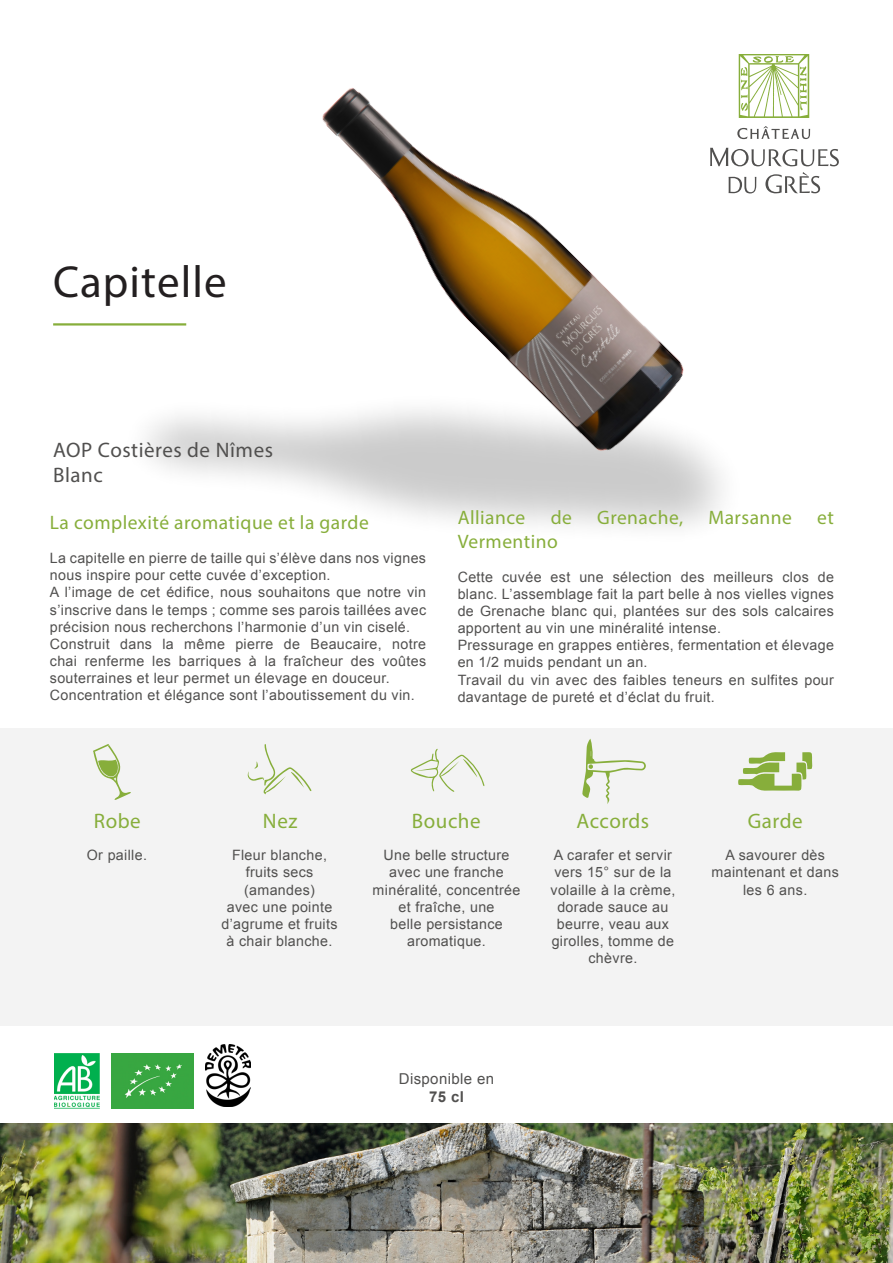
<style>
.page{position:relative;width:893px;height:1263px;background:#fff}
.page>*{position:absolute;margin:0;border:0;box-sizing:border-box;transform-origin:0 0}
.t1{font:45px "Myriad Pro";letter-spacing:.025em;color:#231f20}
.t2{font:21px "Myriad Pro";letter-spacing:.025em;color:#87ae3b}
.t3{font:21px "Myriad Pro";letter-spacing:.025em;color:#51504f}
.t4{font:19.5px "Myriad Pro";letter-spacing:.025em;color:#87ae3b}
.t5{font:15px "Arial";letter-spacing:.025em;color:#51504f}
.t6{font:700 15px "Arial";color:#51504f}
.t7{font:14.25px/17.1px "Arial";letter-spacing:.025em;color:#51504f;text-align:center}
</style>
<div class="page">
<div style="left:0;top:728px;width:893px;height:298px;background:#f3f3f3"></div>
<hr style="left:53px;top:323px;width:133px;height:3px;background:#87ae3b">
<svg style="left:93px;top:744px;width:38px;height:56px"></svg>
<svg style="left:247px;top:744px;width:64px;height:50px"></svg>
<svg style="left:410px;top:749px;width:74px;height:43px"></svg>
<svg style="left:582px;top:739px;width:64px;height:65px"></svg>
<svg style="left:738px;top:752px;width:75px;height:39px"></svg>
<img style="left:54px;top:1053px;width:46px;height:56px">
<img style="left:111px;top:1053px;width:83px;height:55px">
<img style="left:263px;top:88px;width:448px;height:385px">
<img style="left:0;top:1123px;width:893px;height:140px">
<svg style="left:737px;top:126px;width:73px;height:13px"></svg>
<svg style="left:739px;top:54px;width:70px;height:64px"></svg>
<svg style="left:710px;top:148px;width:129px;height:46px"></svg>
<img style="left:206px;top:1044px;width:45px;height:63px">
<p class="t1" style="left:53px;top:254px;width:175px">Capitelle</p>
<p class="t3" style="left:53px;top:437px;width:221px">AOP Costières de Nîmes</p>
<p class="t3" style="left:53px;top:462px;width:51px">Blanc</p>
<p class="t4" style="left:50px;top:510px;width:320px">La complexité aromatique et la garde</p>
<p class="t7" style="left:50px;top:550px;width:378px;text-align:left">La capitelle en pierre de taille qui s’élève dans nos vignes nous inspire pour cette cuvée d’exception.</p>
<p class="t7" style="left:50px;top:584px;width:378px;text-align:justify">A l’image de cet édifice, nous souhaitons que notre vin s’inscrive dans le temps ; comme ses parois taillées avec précision nous recherchons l’harmonie d’un vin ciselé.</p>
<p class="t7" style="left:50px;top:635px;width:378px;text-align:justify">Construit dans la même pierre de Beaucaire, notre chai renferme les barriques à la fraîcheur des voûtes souterraines et leur permet un élevage en douceur.</p>
<p class="t7" style="left:50px;top:687px;width:367px">Concentration et élégance sont l’aboutissement du vin.</p>
<p class="t4" style="left:458px;top:506px;width:69px">Alliance</p>
<p class="t4" style="left:551px;top:506px;width:23px">de</p>
<p class="t4" style="left:597px;top:506px;width:87px">Grenache,</p>
<p class="t4" style="left:708px;top:506px;width:85px">Marsanne</p>
<p class="t4" style="left:817px;top:506px;width:18px">et</p>
<p class="t4" style="left:458px;top:529px;width:102px">Vermentino</p>
<p class="t7" style="left:458px;top:568px;width:378px;text-align:justify">Cette cuvée est une sélection des meilleurs clos de blanc. L’assemblage fait la part belle à nos vielles vignes de Grenache blanc qui, plantées sur des sols calcaires apportent au vin une minéralité intense.</p>
<p class="t7" style="left:458px;top:637px;width:378px;text-align:left">Pressurage en grappes entières, fermentation et élevage en 1/2 muids pendant un an.</p>
<p class="t7" style="left:458px;top:671px;width:378px;text-align:left">Travail du vin avec des faibles teneurs en sulfites pour davantage de pureté et d’éclat du fruit.</p>
<p class="t2" style="left:94px;top:808px;width:48px">Robe</p>
<p class="t7" style="left:87px;top:847px;width:62px">Or paille.</p>
<p class="t2" style="left:263px;top:808px;width:36px">Nez</p>
<p class="t7" style="left:221px;top:847px;width:118px">Fleur blanche, fruits secs (amandes)<br>avec une pointe d’agrume et fruits à chair blanche.</p>
<p class="t2" style="left:412px;top:808px;width:70px">Bouche</p>
<p class="t7" style="left:373px;top:847px;width:149px">Une belle structure avec une franche minéralité, concentrée et fraîche, une<br>belle persistance aromatique.</p>
<p class="t2" style="left:577px;top:808px;width:74px">Accords</p>
<p class="t7" style="left:550px;top:847px;width:126px">A carafer et servir vers 15° sur de la volaille à la crème, dorade sauce au beurre, veau aux girolles, tomme de chèvre.</p>
<p class="t2" style="left:748px;top:808px;width:56px">Garde</p>
<p class="t7" style="left:712px;top:847px;width:129px">A savourer dès maintenant et dans les 6 ans.</p>
<p class="t5" style="left:399px;top:1069px;width:97px">Disponible en</p>
<p class="t6" style="left:429px;top:1087px;width:36px">75 cl</p>
</div>
